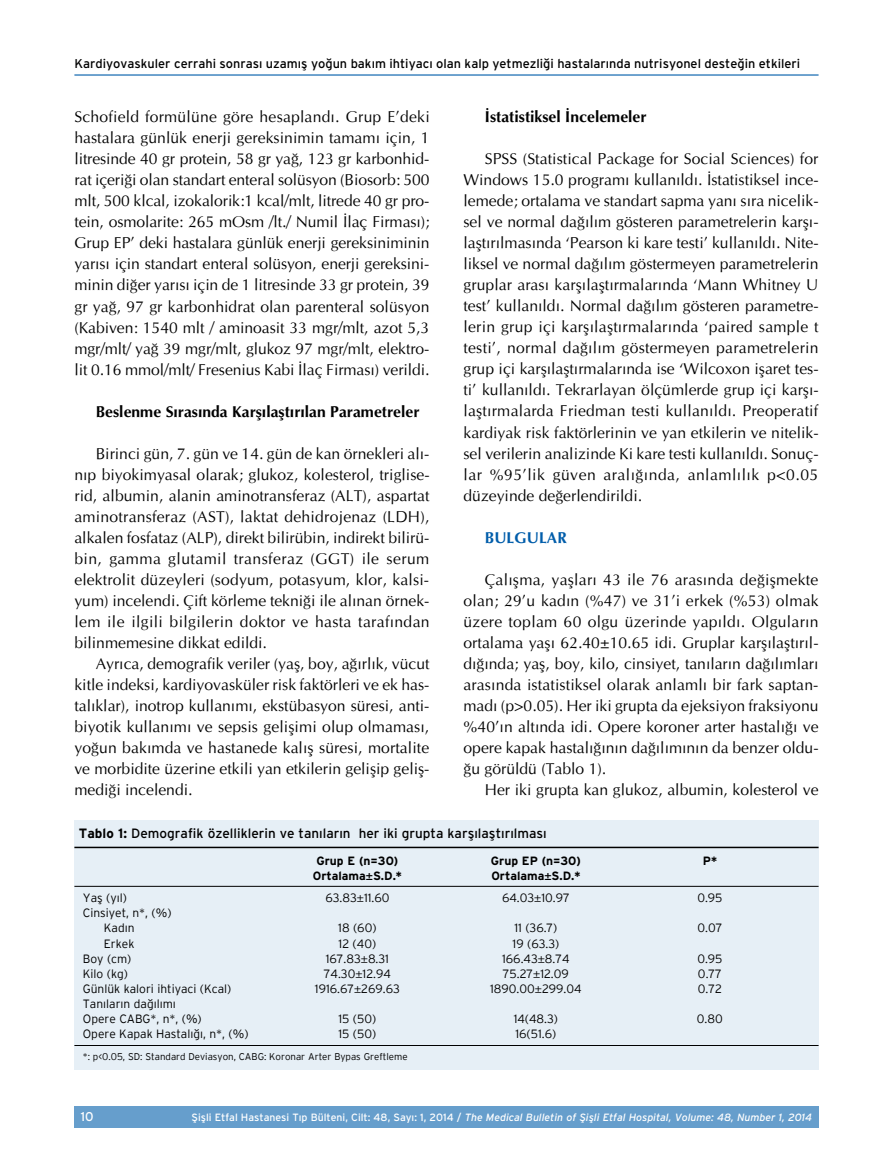
<style>
.page{position:relative;width:893px;height:1170px;background:#fff}
.page>*{position:absolute;margin:0;border:0;box-sizing:border-box;transform-origin:0 0}
.t1{font:15.75px/21px "Optima";color:#000;text-align:justify}
.t2{font:700 15.75px "Optima";color:#000}
.t3{font:700 15.75px "Optima";color:#005daa}
.t4{font:13.5px "Interstate";color:#000}
.t5{font:12.75px "Interstate";color:#000}
.t6{font:12.75px "Interstate";color:#fff}
.t7{font:300 12px/15px "Interstate";color:#000}
.t8{font:700 12px "Interstate";color:#000}
.t9{font:italic 10.5px "Interstate";color:#fff}
.t10{font:300 9.75px "Interstate";color:#000}
.s1{font-weight:700}
.s2{font-family:"Myriad Pro"}
.s3{font-family:"Myriad Pro";font-weight:400}
.s4{font-style:normal}
</style>
<div class="page">
<div style="left:74px;top:1106px;width:745px;height:21px;background:#669ecc"></div>
<hr style="left:74px;top:74px;width:745px;height:2px;background:#005daa">
<div style="left:74px;top:820px;width:745px;height:25px;background:#e6eff6"></div>
<div style="left:74px;top:845px;width:745px;height:224px;background:#e6eff6"></div>
<hr style="left:74px;top:846px;width:745px;height:2px;background:#000">
<hr style="left:74px;top:885px;width:745px;height:1px;background:#000">
<hr style="left:74px;top:1044px;width:745px;height:1px;background:#000">
<p class="t5" style="left:74px;top:57px;width:727px">Kardiyovaskuler cerrahi sonrası uzamış yoğun bakım ihtiyacı olan kalp yetmezliği hastalarında nutrisyonel desteğin etkileri</p>
<p class="t1" style="left:74px;top:107px;width:357px">Schofield formülüne göre hesaplandı. Grup E’deki hastalara günlük enerji gereksinimin tamamı için, 1 litresinde 40 gr protein, 58 gr yağ, 123 gr karbonhid&shy;rat içeriği olan standart enteral solüsyon (Biosorb: 500 mlt, 500 klcal, izokalorik:1 kcal/mlt, litrede 40 gr pro&shy;tein, osmolarite: 265 mOsm /lt./ Numil İlaç Firması); Grup EP’ deki hastalara günlük enerji gereksiniminin yarısı için standart enteral solüsyon, enerji gereksini&shy;minin diğer yarısı için de 1 litresinde 33 gr protein, 39 gr yağ, 97 gr karbonhidrat olan parenteral solüsyon (Kabiven: 1540 mlt / aminoasit 33 mgr/mlt, azot 5,3 mgr/mlt/ yağ 39 mgr/mlt, glukoz 97 mgr/mlt, elektro&shy;lit 0.16 mmol/mlt/ Fresenius Kabi İlaç Firması) verildi.</p>
<p class="t2" style="left:96px;top:401px;width:325px">Beslenme Sırasında Karşılaştırılan Parametreler</p>
<p class="t1" style="left:74px;top:443px;width:357px;text-indent:21px">Birinci gün, 7. gün ve 14. gün de kan örnekleri alı&shy;nıp biyokimyasal olarak; glukoz, kolesterol, triglise&shy;rid, albumin, alanin aminotransferaz (ALT), aspartat aminotransferaz (AST), laktat dehidrojenaz (LDH), alkalen fosfataz (ALP), direkt bilirübin, indirekt bilirü&shy;bin, gamma glutamil transferaz (GGT) ile serum elektrolit düzeyleri (sodyum, potasyum, klor, kalsi&shy;yum) incelendi. Çift körleme tekniği ile alınan örnek&shy;lem ile ilgili bilgilerin doktor ve hasta tarafından bilinmemesine dikkat edildi.</p>
<p class="t1" style="left:74px;top:652px;width:357px;text-indent:21px">Ayrıca, demografik veriler (yaş, boy, ağırlık, vücut kitle indeksi, kardiyovasküler risk faktörleri ve ek has&shy;talıklar), inotrop kullanımı, ekstübasyon süresi, anti&shy;biyotik kullanımı ve sepsis gelişimi olup olmaması, yoğun bakımda ve hastanede kalış süresi, mortalite ve morbidite üzerine etkili yan etkilerin gelişip geliş&shy;mediği incelendi.</p>
<p class="t2" style="left:485px;top:107px;width:163px">İstatistiksel İncelemeler</p>
<p class="t1" style="left:463px;top:149px;width:357px;text-indent:21px">SPSS (Statistical Package for Social Sciences) for Windows 15.0 programı kullanıldı. İstatistiksel ince&shy;lemede; ortalama ve standart sapma yanı sıra nicelik&shy;sel ve normal dağılım gösteren parametrelerin karşı&shy;laştırılmasında ‘Pearson ki kare testi’ kullanıldı. Nite&shy;liksel ve normal dağılım göstermeyen parametrelerin gruplar arası karşılaştırmalarında ‘Mann Whitney U test’ kullanıldı. Normal dağılım gösteren parametre&shy;lerin grup içi karşılaştırmalarında ‘paired sample t testi’, normal dağılım göstermeyen parametrelerin grup içi karşılaştırmalarında ise ‘Wilcoxon işaret tes&shy;ti’ kullanıldı. Tekrarlayan ölçümlerde grup içi karşı&shy;laştırmalarda Friedman testi kullanıldı. Preoperatif kardiyak risk faktörlerinin ve yan etkilerin ve nitelik&shy;sel verilerin analizinde Ki kare testi kullanıldı. Sonuç&shy;lar %95’lik güven aralığında, anlamlılık p&lt;0.05 düzeyinde değerlendirildi.</p>
<p class="t3" style="left:485px;top:527px;width:84px">BULGULAR</p>
<p class="t1" style="left:463px;top:568px;width:357px;text-indent:21px">Çalışma, yaşları 43 ile 76 arasında değişmekte olan; 29’u kadın (%47) ve 31’i erkek (%53) olmak üzere toplam 60 olgu üzerinde yapıldı. Olguların ortalama yaşı 62.40±10.65 idi. Gruplar karşılaştırıl&shy;dığında; yaş, boy, kilo, cinsiyet, tanıların dağılımları arasında istatistiksel olarak anlamlı bir fark saptan&shy;madı (p&gt;0.05). Her iki grupta da ejeksiyon fraksiyonu %40’ın altında idi. Opere koroner arter hastalığı ve opere kapak hastalığının dağılımının da benzer oldu&shy;ğu görüldü (Tablo 1).</p>
<p class="t1" style="left:485px;top:778px;width:335px">Her iki grupta kan glukoz, albumin, kolesterol ve</p>
<p class="t4" style="left:79px;top:825px;width:469px"><span class="s1">Tablo 1:</span> Demografik özelliklerin ve tanıların her iki grupta karşılaştırılması</p>
<p class="t8" style="left:316px;top:853px;width:83px">Grup E (n=30)</p>
<p class="t8" style="left:491px;top:853px;width:92px">Grup EP (n=30)</p>
<p class="t8" style="left:703px;top:853px;width:16px">P*</p>
<p class="t8" style="left:313px;top:868px;width:91px">Ortalama<span class="s2">±</span>S.D.*</p>
<p class="t8" style="left:491px;top:868px;width:91px">Ortalama<span class="s2">±</span>S.D.*</p>
<p class="t7" style="left:83px;top:890px;width:46px">Yaş (yıl)</p>
<p class="t7" style="left:325px;top:890px;width:65px">63.83<span class="s3">±</span>11.60</p>
<p class="t7" style="left:502px;top:890px;width:69px">64.03<span class="s3">±</span>10.97</p>
<p class="t7" style="left:697px;top:890px;width:27px">0.95</p>
<p class="t7" style="left:104px;top:905px;width:69px;text-indent:-21px">Cinsiyet, n*, (%)<br>Kadın</p>
<p class="t7" style="left:338px;top:920px;width:40px">18 (60)</p>
<p class="t7" style="left:514px;top:920px;width:44px">11 (36.7)</p>
<p class="t7" style="left:697px;top:920px;width:26px">0.07</p>
<p class="t7" style="left:104px;top:935px;width:32px">Erkek</p>
<p class="t7" style="left:339px;top:935px;width:39px">12 (40)</p>
<p class="t7" style="left:513px;top:935px;width:48px">19 (63.3)</p>
<p class="t7" style="left:83px;top:950px;width:50px">Boy (cm)</p>
<p class="t7" style="left:326px;top:950px;width:65px">167.83<span class="s3">±</span>8.31</p>
<p class="t7" style="left:502px;top:950px;width:69px">166.43<span class="s3">±</span>8.74</p>
<p class="t7" style="left:697px;top:950px;width:27px">0.95</p>
<p class="t7" style="left:83px;top:965px;width:47px">Kilo (kg)</p>
<p class="t7" style="left:324px;top:965px;width:68px">74.30<span class="s3">±</span>12.94</p>
<p class="t7" style="left:503px;top:965px;width:67px">75.27<span class="s3">±</span>12.09</p>
<p class="t7" style="left:698px;top:965px;width:25px">0.77</p>
<p class="t7" style="left:83px;top:980px;width:150px">Günlük kalori ihtiyaci (Kcal)</p>
<p class="t7" style="left:315px;top:980px;width:86px">1916.67<span class="s3">±</span>269.63</p>
<p class="t7" style="left:490px;top:980px;width:93px">1890.00<span class="s3">±</span>299.04</p>
<p class="t7" style="left:698px;top:980px;width:26px">0.72</p>
<p class="t7" style="left:83px;top:995px;width:120px">Tanıların dağılımı<br>Opere CABG*, n*, (%)</p>
<p class="t7" style="left:338px;top:1010px;width:39px">15 (50)</p>
<p class="t7" style="left:514px;top:1010px;width:46px">14(48.3)</p>
<p class="t7" style="left:697px;top:1010px;width:27px">0.80</p>
<p class="t7" style="left:83px;top:1025px;width:167px">Opere Kapak Hastalığı, n*, (%)</p>
<p class="t7" style="left:338px;top:1025px;width:39px">15 (50)</p>
<p class="t7" style="left:515px;top:1025px;width:42px">16(51.6)</p>
<p class="t10" style="left:83px;top:1050px;width:326px">*: p&lt;0.05, SD: Standard Deviasyon, CABG: Koronar Arter Bypas Greftleme</p>
<p class="t6" style="left:81px;top:1108px;width:14px">10</p>
<p class="t9" style="left:192px;top:1110px;width:622px"><span class="s4">Şişli Etfal Hastanesi T›p Bülteni, Cilt: 48, Say›: 1, 2014 /</span> The Medical Bulletin of Şişli Etfal Hospital, Volume: 48, Number 1, 2014</p>
</div>
